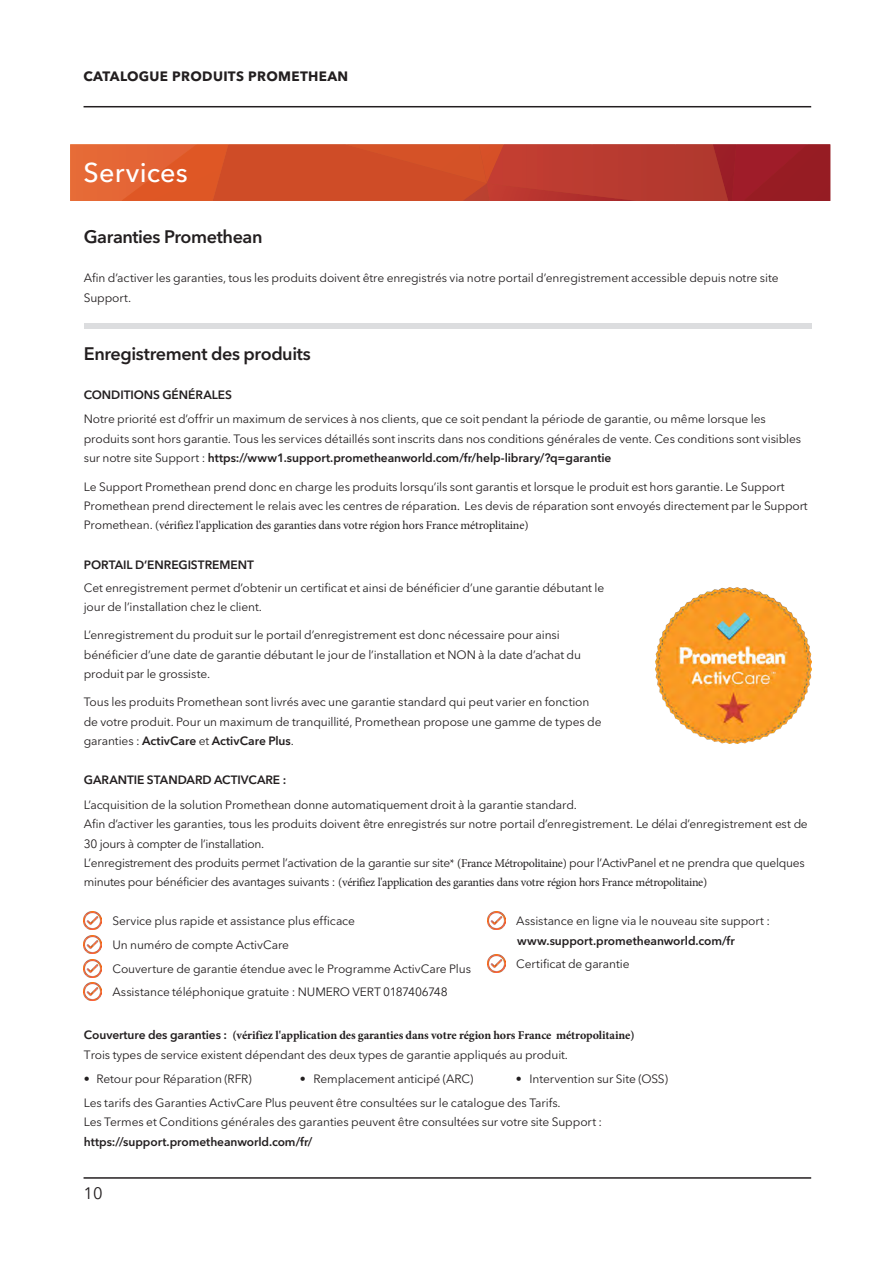
<style>
.page{position:relative;width:893px;height:1263px;background:#fff}
.page>*{position:absolute;margin:0;border:0;box-sizing:border-box;transform-origin:0 0}
.Number_4{font:500 27px "Avenir Next LT Pro";letter-spacing:.005em;color:#fff}
.Body_Text{font:600 18px "Avenir Next LT Pro";letter-spacing:-.02em;color:#231f20}
.t1{font:16.5px "Avenir Next LT Pro";color:#231f20}
.t2{font:700 13.5px "Avenir Next LT Pro";letter-spacing:.025em;color:#231f20}
.Paragraph_Style_1{font:12px/19.5px "Avenir Next LT Pro";letter-spacing:-.01em;color:#231f20}
.Body_Text-2{font:12px/19.5px "Avenir Next LT Pro";letter-spacing:-.01em;color:#231f20}
.Paragraph_Style_1-2{font:600 12px "Avenir Next LT Pro";letter-spacing:-.005em;color:#231f20}
.Body_Text-3{font:600 12px "Avenir Next LT Pro";letter-spacing:-.005em;color:#231f20}
.s1{font-weight:600}
.s2{font-family:"Minion Pro"}
.s3{font-family:"Minion Pro";font-weight:700}
</style>
<div class="page">
<img style="left:84px;top:911px;width:18px;height:19px">
<img style="left:84px;top:935px;width:18px;height:18px">
<img style="left:84px;top:959px;width:18px;height:18px">
<img style="left:84px;top:983px;width:18px;height:18px">
<div style="left:84px;top:323px;width:727px;height:6px;background:#dcdddf"></div>
<svg style="left:70px;top:144px;width:760px;height:57px;background:#c5452b"></svg>
<img style="left:656px;top:588px;width:155px;height:155px">
<img style="left:487px;top:911px;width:19px;height:19px">
<img style="left:487px;top:955px;width:19px;height:18px">
<hr style="left:84px;top:1177px;width:727px;height:2px;background:#231f20">
<hr style="left:84px;top:106px;width:727px;height:1px;background:#231f20">
<p class="t2" style="left:84px;top:68px;width:266px">CATALOGUE PRODUITS PROMETHEAN</p>
<p class="Number_4" style="left:84px;top:156px;width:106px">Services</p>
<p class="Body_Text" style="left:84px;top:226px;width:180px">Garanties Promethean</p>
<p class="Body_Text-2" style="left:84px;top:268px;width:696px">Afin d’activer les garanties, tous les produits doivent être enregistrés via notre portail d’enregistrement accessible depuis notre site<br>Support.</p>
<p class="Body_Text" style="left:84px;top:343px;width:229px">Enregistrement des produits</p>
<p class="Body_Text-2" style="left:84px;top:383px;width:684px;line-height:23.7px"><span class="s1">CONDITIONS GÉNÉRALES<br></span>Notre priorité est d’offrir un maximum de services à nos clients, que ce soit pendant la période de garantie, ou même lorsque les</p>
<p class="Body_Text-2" style="left:84px;top:429px;width:719px">produits sont hors garantie. Tous les services détaillés sont inscrits dans nos conditions générales de vente. Ces conditions sont visibles sur notre site Support : <span class="s1">https://www1.support.prometheanworld.com/fr/help-library/?q=garantie</span></p>
<p class="Body_Text-2" style="left:84px;top:477px;width:725px">Le Support Promethean prend donc en charge les produits lorsqu’ils sont garantis et lorsque le produit est hors garantie. Le Support<br>Promethean prend directement le relais avec les centres de réparatio<span class="s2">n.</span> Les devis de réparation sont envoyés directement par le Support<br>Promethean. <span class="s2">(vérifiez l'application des garanties dans votre région hors France métroplitaine)</span></p>
<p class="Body_Text-3" style="left:84px;top:557px;width:172px">PORTAIL D’ENREGISTREMENT</p>
<p class="Paragraph_Style_1" style="left:84px;top:578px;width:522px">Cet enregistrement permet d’obtenir un certificat et ainsi de bénéficier d’une garantie débutant le jour de l’installation chez le client.</p>
<p class="Paragraph_Style_1" style="left:84px;top:625px;width:499px">L’enregistrement du produit sur le portail d’enregistrement est donc nécessaire pour ainsi bénéficier d’une date de garantie débutant le jour de l’installation et NON à la date d’achat du produit par le grossiste.</p>
<p class="Paragraph_Style_1" style="left:84px;top:692px;width:519px">Tous les produits Promethean sont livrés avec une garantie standard qui peut varier en fonction de votre produit. Pour un maximum de tranquillité, Promethean propose une gamme de types de garanties : <span class="s1">ActivCare</span> et <span class="s1">ActivCare Plus</span>.</p>
<p class="Paragraph_Style_1-2" style="left:84px;top:773px;width:204px">GARANTIE STANDARD ACTIVCARE :</p>
<p class="Paragraph_Style_1" style="left:84px;top:795px;width:725px">L’acquisition de la solution Promethean donne automatiquement droit à la garantie standard.<br>Afin d’activer les garanties, tous les produits doivent être enregistrés sur notre portail d’enregistrement. Le délai d’enregistrement est de 30 jours à compter de l’installation.<br>L’enregistrement des produits permet l’activation de la garantie sur site<span class="s2">* (France Métropolitaine)</span> pour l’ActivPanel et ne prendra que quelques minutes pour bénéficier des avantages suivants : <span class="s2">(vérifiez l'application des garanties dans votre région hors France métropolitaine)</span></p>
<p class="Paragraph_Style_1" style="left:112px;top:911px;width:244px">Service plus rapide et assistance plus efficace</p>
<p class="Paragraph_Style_1" style="left:112px;top:935px;width:178px">Un numéro de compte ActivCare</p>
<p class="Paragraph_Style_1" style="left:112px;top:959px;width:360px">Couverture de garantie étendue avec le Programme ActivCare Plus</p>
<p class="Paragraph_Style_1" style="left:112px;top:982px;width:337px">Assistance téléphonique gratuite : NUMERO VERT 0187406748</p>
<p class="Paragraph_Style_1" style="left:84px;top:1024px;width:552px;line-height:20.2px"><span class="s1">Couverture des garanties :</span> <span class="s3">(vérifiez l'application des garanties dans votre région hors France métropolitaine)<br></span>Trois types de service existent dépendant des deux types de garantie appliqués au produit.</p>
<p class="Paragraph_Style_1" style="left:84px;top:1069px;width:169px">• Retour pour Réparation (RFR)</p>
<p class="Paragraph_Style_1" style="left:300px;top:1069px;width:175px">• Remplacement anticipé (ARC)</p>
<p class="Paragraph_Style_1" style="left:516px;top:1069px;width:154px">• Intervention sur Site (OSS)</p>
<p class="Paragraph_Style_1" style="left:84px;top:1093px;width:478px">Les tarifs des Garanties ActivCare Plus peuvent être consultées sur le catalogue des Tarifs.</p>
<p class="Paragraph_Style_1" style="left:84px;top:1112px;width:520px">Les Termes et Conditions générales des garanties peuvent être consultées sur votre site Support : <span class="s1">https://support.prometheanworld.com/fr/</span></p>
<p class="Paragraph_Style_1" style="left:516px;top:911px;width:255px">Assistance en ligne via le nouveau site support : <span class="s1">www.support.prometheanworld.com/fr</span></p>
<p class="Paragraph_Style_1" style="left:516px;top:954px;width:115px">Certificat de garantie</p>
<h3 class="t1" style="left:84px;top:1183px;width:21px">10</h3>
</div>
